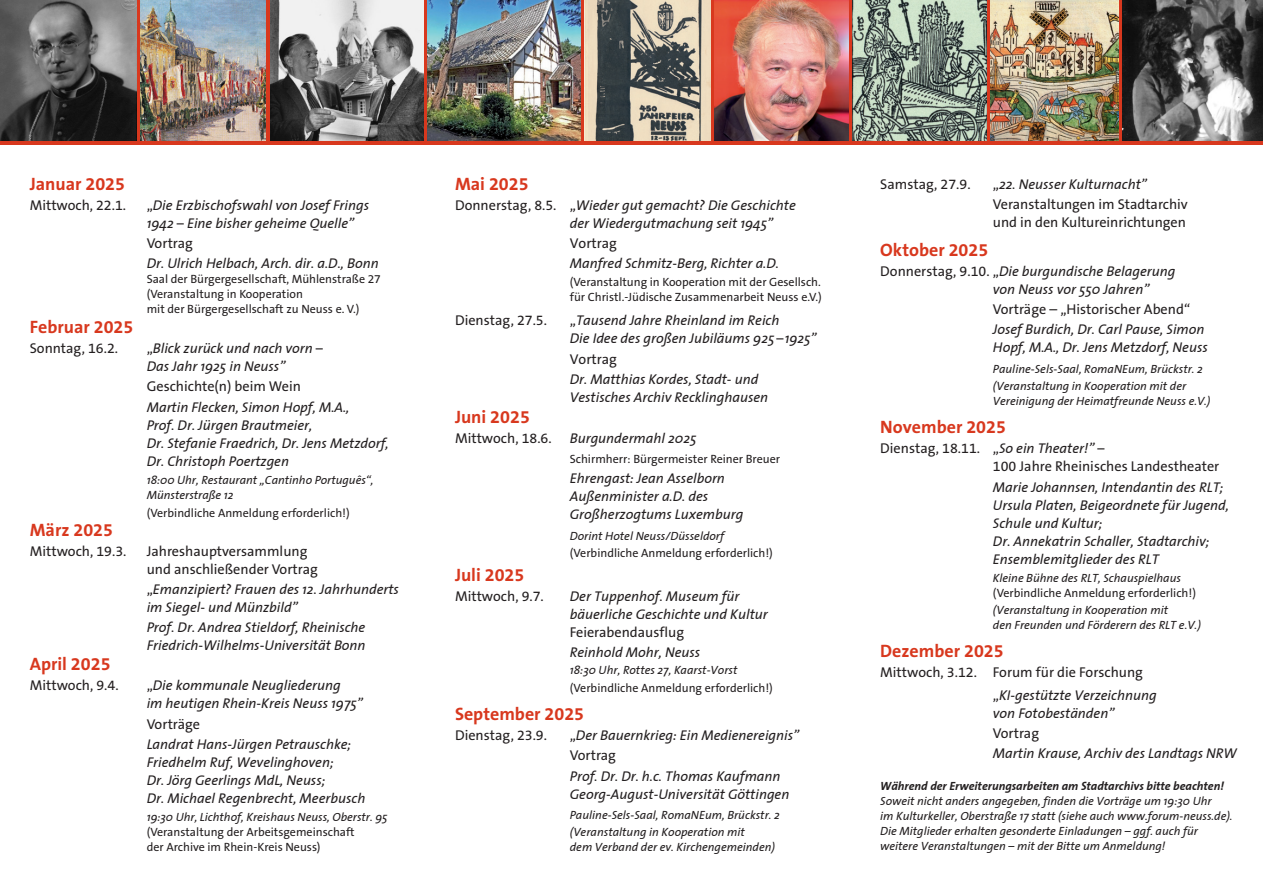
<style>
.page{position:relative;width:1263px;height:893px;background:#fff}
.page>*{position:absolute;margin:0;border:0;box-sizing:border-box;transform-origin:0 0}
.t1{font:700 18px "The Sans B7";color:#d8381e}
.t2{font:italic 14.25px/18px "The Sans";color:#231f20}
.t3{font:14.25px/18px "The Sans B5 Plain";color:#231f20}
.t4{font:italic 12px/15px "The Sans";color:#231f20}
.t5{font:12px/15px "The Sans B5 Plain";color:#231f20}
.t6{font:italic 700 12px "The Sans";color:#231f20}
.s1{font-family:"The Sans B5 Plain";font-style:normal}
.s2{font-family:"The Sans";font-style:italic}
</style>
<div class="page">
<svg style="left:0;top:0;width:1263px;height:145px;background:#c24a35"></svg>
<img style="left:140px;top:0;width:126px;height:140px">
<img style="left:270px;top:0;width:153px;height:140px">
<img style="left:991px;top:0;width:127px;height:140px">
<img style="left:585px;top:0;width:125px;height:140px">
<img style="left:427px;top:0;width:153px;height:140px">
<img style="left:853px;top:0;width:133px;height:140px">
<img style="left:714px;top:0;width:134px;height:140px">
<img style="left:1123px;top:0;width:140px;height:140px">
<img style="left:0;top:0;width:136px;height:140px">
<p class="t1" style="left:30px;top:174px;width:97px">Januar 2025</p>
<p class="t3" style="left:30px;top:196px;width:98px">Mittwoch, 22.1.</p>
<p class="t2" style="left:147px;top:195px;width:224px"><span class="s1">„</span>Die Erzbischofswahl von Josef Frings<br>1942 – Eine bisher geheime Quelle”</p>
<p class="t3" style="left:147px;top:235px;width:48px">Vortrag</p>
<p class="t2" style="left:147px;top:254px;width:233px">Dr. Ulrich Helbach, Arch. dir. a.D., Bonn</p>
<p class="t5" style="left:147px;top:272px;width:236px">Saal der Bürgergesellschaft, Mühlenstraße 27 (Veranstaltung in Kooperation<br>mit der Bürgergesellschaft zu Neuss e. V.)</p>
<p class="t1" style="left:30px;top:318px;width:105px">Februar 2025</p>
<p class="t3" style="left:30px;top:340px;width:90px">Sonntag, 16.2.</p>
<p class="t2" style="left:147px;top:339px;width:178px"><span class="s1">„</span>Blick zurück und nach vorn –<br>Das Jahr 1925 in Neuss”</p>
<p class="t3" style="left:147px;top:378px;width:156px">Geschichte(n) beim Wein</p>
<p class="t2" style="left:147px;top:397px;width:243px">Martin Flecken, Simon Hopf, M.A.,<br>Prof. Dr. Jürgen Brautmeier,<br>Dr. Stefanie Fraedrich, Dr. Jens Metzdorf, Dr. Christoph Poertzgen</p>
<p class="t4" style="left:147px;top:472px;width:228px">18:00 Uhr, Restaurant „Cantinho Português“,<br>Münsterstraße 12</p>
<p class="t5" style="left:147px;top:505px;width:205px">(Verbindliche Anmeldung erforderlich!)</p>
<p class="t1" style="left:30px;top:520px;width:85px">März 2025</p>
<p class="t3" style="left:30px;top:543px;width:98px">Mittwoch, 19.3.</p>
<p class="t3" style="left:147px;top:543px;width:173px">Jahreshauptversammlung und anschließender Vortrag</p>
<p class="t2" style="left:147px;top:580px;width:254px"><span class="s1">„</span>Emanzipiert? Frauen des 12. Jahrhunderts im Siegel- und Münzbild”</p>
<p class="t2" style="left:147px;top:618px;width:220px">Prof. Dr. Andrea Stieldorf, Rheinische<br>Friedrich-Wilhelms-Universität Bonn</p>
<p class="t1" style="left:30px;top:655px;width:82px">April 2025</p>
<p class="t3" style="left:30px;top:677px;width:90px">Mittwoch, 9.4.</p>
<p class="t2" style="left:147px;top:676px;width:218px"><span class="s1">„</span>Die kommunale Neugliederung<br>im heutigen Rhein-Kreis Neuss 1975”</p>
<p class="t3" style="left:147px;top:715px;width:55px">Vorträge</p>
<p class="t2" style="left:147px;top:734px;width:220px">Landrat Hans-Jürgen Petrauschke; Friedhelm Ruf, Wevelinghoven;<br>Dr. Jörg Geerlings MdL, Neuss;<br>Dr. Michael Regenbrecht, Meerbusch</p>
<p class="t4" style="left:147px;top:809px;width:242px">19:30 Uhr, Lichthof, Kreishaus Neuss, Oberstr. 95</p>
<p class="t5" style="left:147px;top:825px;width:209px">(Veranstaltung der Arbeitsgemeinschaft der Archive im Rhein-Kreis Neuss)</p>
<p class="t1" style="left:455px;top:174px;width:75px">Mai 2025</p>
<p class="t2" style="left:570px;top:195px;width:227px;text-indent:-115px"><span class="s1">Donnerstag, 8.5. „</span>Wieder gut gemacht? Die Geschichte der Wiedergutmachung seit 1945”</p>
<p class="t3" style="left:570px;top:235px;width:49px">Vortrag</p>
<p class="t2" style="left:570px;top:254px;width:211px">Manfred Schmitz-Berg, Richter a.D.</p>
<p class="t5" style="left:570px;top:275px;width:254px">(Veranstaltung in Kooperation mit der Gesellsch. für Christl.-Jüdische Zusammenarbeit Neuss e.V.)</p>
<p class="t3" style="left:455px;top:312px;width:94px">Dienstag, 27.5.</p>
<p class="t2" style="left:570px;top:311px;width:248px"><span class="s1">„</span>Tausend Jahre Rheinland im Reich<br>Die Idee des großen Jubiläums 925 –1925”</p>
<p class="t3" style="left:570px;top:350px;width:49px">Vortrag</p>
<p class="t2" style="left:570px;top:369px;width:200px">Dr. Matthias Kordes, Stadt- und<br>Vestisches Archiv Recklinghausen</p>
<p class="t1" style="left:455px;top:407px;width:76px">Juni 2025</p>
<p class="t3" style="left:455px;top:430px;width:98px">Mittwoch, 18.6.</p>
<p class="t2" style="left:570px;top:429px;width:128px">Burgundermahl 2025</p>
<p class="t5" style="left:570px;top:452px;width:212px">Schirmherr: Bürgermeister Reiner Breuer</p>
<p class="t2" style="left:570px;top:469px;width:175px">Ehrengast: Jean Asselborn<br>Außenminister a.D. des<br>Großherzogtums Luxemburg</p>
<p class="t4" style="left:570px;top:528px;width:156px">Dorint Hotel Neuss/Düsseldorf</p>
<p class="t5" style="left:570px;top:546px;width:205px">(Verbindliche Anmeldung erforderlich!)</p>
<p class="t1" style="left:455px;top:565px;width:71px">Juli 2025</p>
<p class="t3" style="left:455px;top:588px;width:90px">Mittwoch, 9.7.</p>
<p class="t2" style="left:570px;top:587px;width:199px">Der Tuppenhof. Museum für bäuerliche Geschichte und Kultur</p>
<p class="t3" style="left:570px;top:624px;width:116px">Feierabendausflug</p>
<p class="t2" style="left:570px;top:643px;width:132px">Reinhold Mohr, Neuss</p>
<p class="t4" style="left:570px;top:662px;width:169px">18:30 Uhr, Rottes 27, Kaarst-Vorst</p>
<p class="t5" style="left:570px;top:680px;width:205px">(Verbindliche Anmeldung erforderlich!)</p>
<p class="t1" style="left:455px;top:705px;width:131px">September 2025</p>
<p class="t3" style="left:455px;top:727px;width:94px">Dienstag, 23.9.</p>
<p class="t2" style="left:570px;top:726px;width:231px"><span class="s1">„</span>Der Bauernkrieg: Ein Medienereignis”</p>
<p class="t3" style="left:570px;top:747px;width:48px">Vortrag</p>
<p class="t2" style="left:570px;top:766px;width:221px">Prof. Dr. Dr. h.c. Thomas Kaufmann<br>Georg-August-Universität Göttingen</p>
<p class="t4" style="left:570px;top:806px;width:211px;line-height:17.1px">Pauline-Sels-Saal, RomaNEum, Brückstr. 2 (Veranstaltung in Kooperation mit</p>
<p class="t4" style="left:570px;top:839px;width:207px">dem Verband der ev. Kirchengemeinden)</p>
<p class="t3" style="left:880px;top:176px;width:92px">Samstag, 27.9.</p>
<p class="t2" style="left:993px;top:175px;width:156px"><span class="s1">„</span>22. Neusser Kulturnacht”</p>
<p class="t3" style="left:993px;top:196px;width:196px">Veranstaltungen im Stadtarchiv und in den Kultureinrichtungen</p>
<p class="t1" style="left:880px;top:240px;width:110px">Oktober 2025</p>
<p class="t2" style="left:993px;top:262px;width:184px;text-indent:-113px"><span class="s1">Donnerstag, 9.10. „</span>Die burgundische Belagerung von Neuss vor 550 Jahren”</p>
<p class="t3" style="left:993px;top:301px;width:199px">Vorträge – „Historischer Abend“</p>
<p class="t2" style="left:993px;top:320px;width:216px">Josef Burdich, Dr. Carl Pause, Simon<br>Hopf, M.A., Dr. Jens Metzdorf, Neuss</p>
<p class="t4" style="left:993px;top:360px;width:211px;line-height:17.1px">Pauline-Sels-Saal, RomaNEum, Brückstr. 2 (Veranstaltung in Kooperation mit der</p>
<p class="t4" style="left:993px;top:393px;width:219px">Vereinigung der Heimatfreunde Neuss e.V.)</p>
<p class="t1" style="left:880px;top:418px;width:127px">November 2025</p>
<p class="t3" style="left:993px;top:440px;width:228px;text-indent:-113px">Dienstag, 18.11. „<span class="s2">So ein Theater!” –<br></span>100 Jahre Rheinisches Landestheater</p>
<p class="t2" style="left:993px;top:477px;width:238px">Marie Johannsen, Intendantin des RLT; Ursula Platen, Beigeordnete für Jugend, Schule und Kultur;<br>Dr. Annekatrin Schaller, Stadtarchiv; Ensemblemitglieder des RLT</p>
<p class="t4" style="left:993px;top:570px;width:189px">Kleine Bühne des RLT, Schauspielhaus</p>
<p class="t5" style="left:993px;top:585px;width:205px">(Verbindliche Anmeldung erforderlich!)</p>
<p class="t4" style="left:993px;top:602px;width:209px">(Veranstaltung in Kooperation mit<br>den Freunden und Förderern des RLT e.V.)</p>
<p class="t1" style="left:880px;top:642px;width:125px">Dezember 2025</p>
<p class="t3" style="left:880px;top:664px;width:264px">Mittwoch, 3.12. Forum für die Forschung</p>
<p class="t2" style="left:993px;top:685px;width:165px"><span class="s1">„</span>KI-gestützte Verzeichnung von Fotobeständen”</p>
<p class="t3" style="left:993px;top:725px;width:48px">Vortrag</p>
<p class="t2" style="left:993px;top:744px;width:245px">Martin Krause, Archiv des Landtags NRW</p>
<p class="t6" style="left:880px;top:776px;width:345px">Während der Erweiterungsarbeiten am Stadtarchivs bitte beachten!</p>
<p class="t4" style="left:880px;top:793px;width:354px">Soweit nicht anders angegeben, finden die Vorträge um 19:30 Uhr<br>im Kulturkeller, Oberstraße 17 statt (siehe auch www.forum-neuss.de).<br>Die Mitglieder erhalten gesonderte Einladungen – ggf. auch für weitere Veranstaltungen – mit der Bitte um Anmeldung!</p>
</div>
